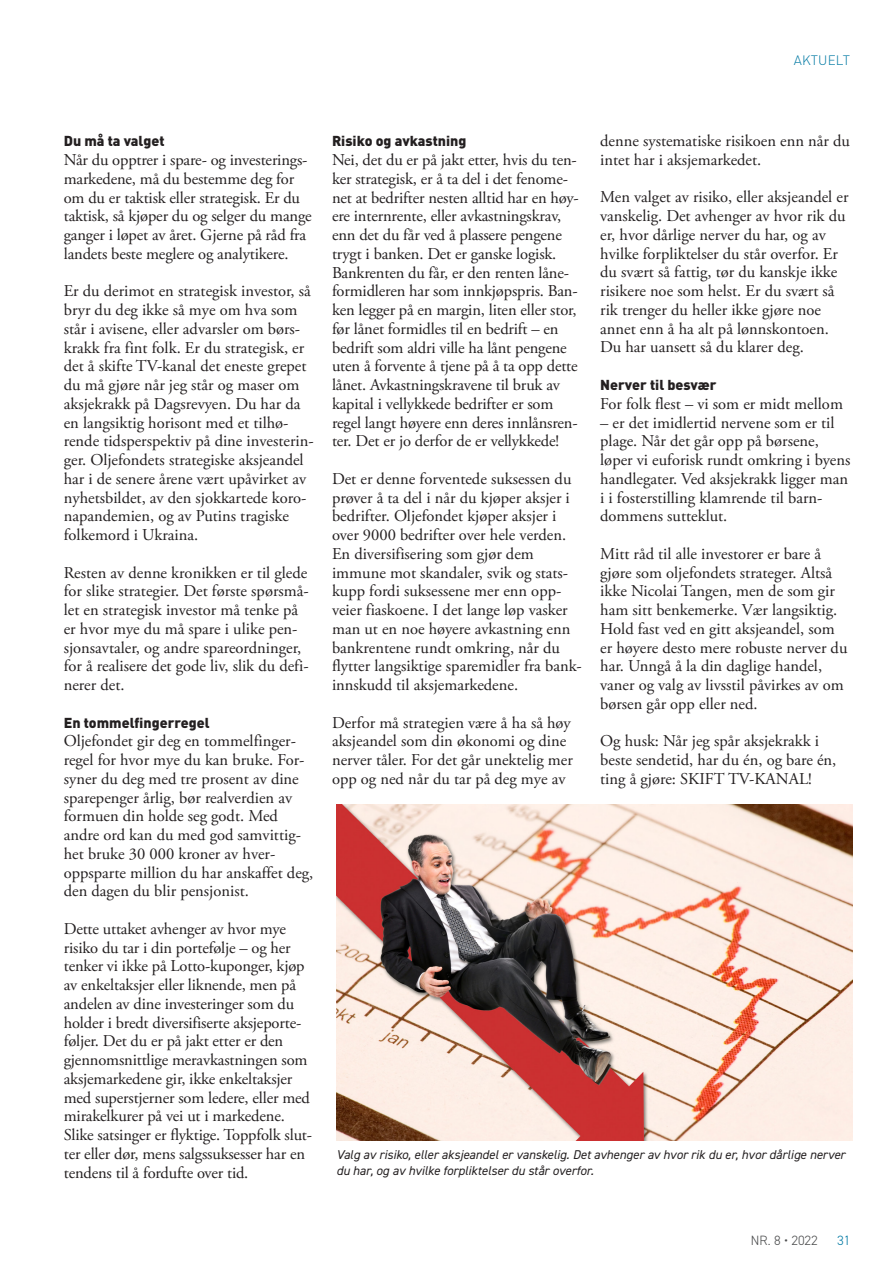
<style>
.page{position:relative;width:893px;height:1263px;background:#fff}
.page>*{position:absolute;margin:0;border:0;box-sizing:border-box;transform-origin:0 0}
.t1{font:16.5px/18.8px "Adobe Garamond Pro";color:#231f20}
.t2{font:900 14.25px "DIN Pro";color:#231f20}
.t3{font:300 13.5px "DIN2014";color:#4b4c4d}
.t4{font:300 13.5px "DIN Pro";letter-spacing:.01em;color:#0079a3}
.t5{font:300 13.5px "DIN2014";color:#0079a3}
.t6{font:italic 12.75px/15.8px "DIN2014";color:#231f20}
</style>
<div class="page">
<img style="left:336px;top:805px;width:517px;height:335px">
<p class="t4" style="left:794px;top:51px;width:58px">AKTUELT</p>
<p class="t2" style="left:64px;top:131px;width:102px">Du må ta valget</p>
<p class="t1" style="left:64px;top:151px;width:249px">Når du opptrer i spare- og investerings&shy;markedene, må du bestemme deg for om du er taktisk eller strategisk. Er du taktisk, så kjøper du og selger du mange ganger i løpet av året. Gjerne på råd fra landets beste meglere og analytikere.</p>
<p class="t1" style="left:64px;top:282px;width:251px">Er du derimot en strategisk investor, så bryr du deg ikke så mye om hva som står i avisene, eller advarsler om børs&shy;krakk fra fint folk. Er du strategisk, er det å skifte TV-kanal det eneste grepet du må gjøre når jeg står og maser om aksjekrakk på Dagsrevyen. Du har da en langsiktig horisont med et tilhø&shy;rende tidsperspektiv på dine investerin&shy;ger. Oljefondets strategiske aksjeandel har i de senere årene vært upåvirket av nyhetsbildet, av den sjokkartede koro&shy;napandemien, og av Putins tragiske folkemord i Ukraina.</p>
<p class="t1" style="left:64px;top:563px;width:246px">Resten av denne kronikken er til glede for slike strategier. Det første spørsmå&shy;let en strategisk investor må tenke på er hvor mye du må spare i ulike pen&shy;sjonsavtaler, og andre spareordninger, for å realisere det gode liv, slik du defi&shy;nerer det.</p>
<p class="t2" style="left:64px;top:713px;width:147px">En tommelfingerregel</p>
<p class="t1" style="left:64px;top:732px;width:251px">Oljefondet gir deg en tommelfinger&shy;regel for hvor mye du kan bruke. For&shy;syner du deg med tre prosent av dine sparepenger årlig, bør realverdien av formuen din holde seg godt. Med andre ord kan du med god samvittig&shy;het bruke 30 000 kroner av hver&shy;oppsparte million du har anskaffet deg, den dagen du blir pensjonist.</p>
<p class="t1" style="left:64px;top:920px;width:250px">Dette uttaket avhenger av hvor mye risiko du tar i din portefølje – og her tenker vi ikke på Lotto-kuponger, kjøp av enkeltaksjer eller liknende, men på andelen av dine investeringer som du holder i bredt diversifiserte aksjeporte&shy;føljer. Det du er på jakt etter er den gjennomsnittlige meravkastningen som aksjemarkedene gir, ikke enkeltaksjer med superstjerner som ledere, eller med mirakelkurer på vei ut i markedene.<br>Slike satsinger er flyktige. Toppfolk slut&shy;ter eller dør, mens salgssuksesser har en tendens til å fordufte over tid.</p>
<p class="t2" style="left:332px;top:131px;width:136px">Risiko og avkastning</p>
<p class="t1" style="left:332px;top:151px;width:248px">Nei, det du er på jakt etter, hvis du ten&shy;ker strategisk, er å ta del i det fenome&shy;net at bedrifter nesten alltid har en høy&shy;ere internrente, eller avkastningskrav, enn det du får ved å plassere pengene trygt i banken. Det er ganske logisk.<br>Bankrenten du får, er den renten låne&shy;formidleren har som innkjøpspris. Ban&shy;ken legger på en margin, liten eller stor, før lånet formidles til en bedrift – en bedrift som aldri ville ha lånt pengene uten å forvente å tjene på å ta opp dette lånet. Avkastningskravene til bruk av kapital i vellykkede bedrifter er som regel langt høyere enn deres innlånsren&shy;ter. Det er jo derfor de er vellykkede!</p>
<p class="t1" style="left:332px;top:470px;width:251px">Det er denne forventede suksessen du prøver å ta del i når du kjøper aksjer i bedrifter. Oljefondet kjøper aksjer i over 9000 bedrifter over hele verden.<br>En diversifisering som gjør dem immune mot skandaler, svik og stats&shy;kupp fordi suksessene mer enn opp&shy;veier fiaskoene. I det lange løp vasker man ut en noe høyere avkastning enn bankrentene rundt omkring, når du flytter langsiktige sparemidler fra bank&shy;innskudd til aksjemarkedene.</p>
<p class="t1" style="left:332px;top:713px;width:242px">Derfor må strategien være å ha så høy aksjeandel som din økonomi og dine nerver tåler. For det går unektelig mer opp og ned når du tar på deg mye av</p>
<p class="t1" style="left:600px;top:132px;width:251px">denne systematiske risikoen enn når du intet har i aksjemarkedet.</p>
<p class="t1" style="left:600px;top:188px;width:250px">Men valget av risiko, eller aksjeandel er vanskelig. Det avhenger av hvor rik du er, hvor dårlige nerver du har, og av hvilke forpliktelser du står overfor. Er du svært så fattig, tør du kanskje ikke risikere noe som helst. Er du svært så rik trenger du heller ikke gjøre noe annet enn å ha alt på lønnskontoen.<br>Du har uansett så du klarer deg.</p>
<p class="t2" style="left:600px;top:375px;width:118px">Nerver til besvær</p>
<p class="t1" style="left:600px;top:395px;width:244px">For folk flest – vi som er midt mellom</p>
<p class="t1" style="left:600px;top:414px;width:252px">– er det imidlertid nervene som er til plage. Når det går opp på børsene, løper vi euforisk rundt omkring i byens handlegater. Ved aksjekrakk ligger man i i fosterstilling klamrende til barn&shy;dommens sutteklut.</p>
<p class="t1" style="left:600px;top:545px;width:249px">Mitt råd til alle investorer er bare å gjøre som oljefondets strateger. Altså ikke Nicolai Tangen, men de som gir ham sitt benkemerke. Vær langsiktig.<br>Hold fast ved en gitt aksjeandel, som er høyere desto mere robuste nerver du har. Unngå å la din daglige handel, vaner og valg av livsstil påvirkes av om børsen går opp eller ned.</p>
<p class="t1" style="left:600px;top:732px;width:238px">Og husk: Når jeg spår aksjekrakk i beste sendetid, har du én, og bare én, ting å gjøre: SKIFT TV-KANAL!</p>
<p class="t6" style="left:336px;top:1146px;width:510px">Valg av risiko, eller aksjeandel er vanskelig. Det avhenger av hvor rik du er, hvor dårlige nerver du har, og av hvilke forpliktelser du står overfor.</p>
<p class="t3" style="left:751px;top:1232px;width:69px">NR. 8 • 2022</p>
<p class="t5" style="left:837px;top:1232px;width:15px">31</p>
</div>
